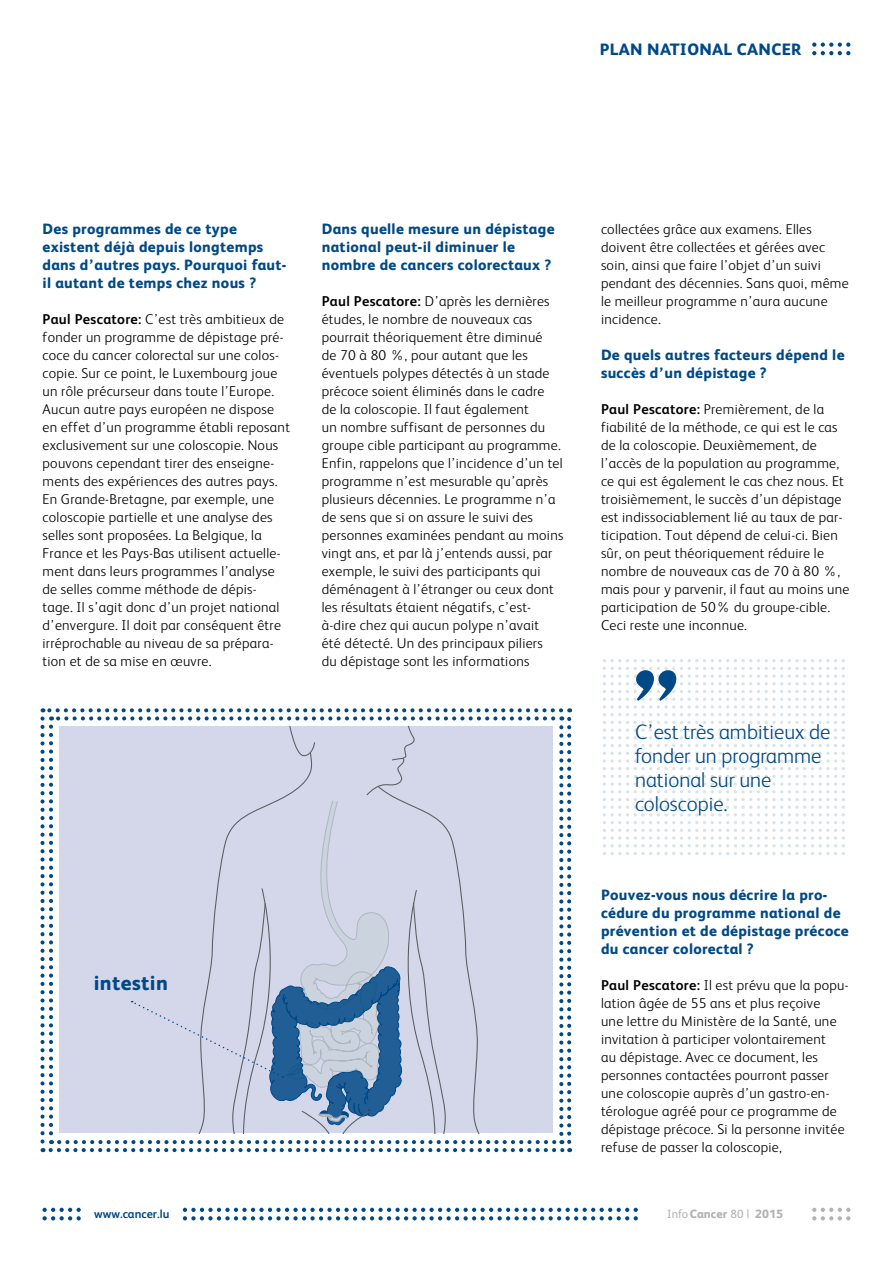
<style>
.page{position:relative;width:893px;height:1263px;background:#fff}
.page>*{position:absolute;margin:0;border:0;box-sizing:border-box;transform-origin:0 0}
.t1{font:300 21px/24px "FS Albert";color:#004986}
.t2{font:800 20.55px "FS Albert";letter-spacing:.02em;color:#004986}
.t3{font:800 16.5px "FS Albert";letter-spacing:.02em;color:#004986}
.t4{font:800 15px/18px "FS Albert";letter-spacing:.02em;color:#004986}
.t5{font:300 14.25px/18px "FS Albert";letter-spacing:.02em;color:#000}
.t6{font:800 12px "FS Albert";letter-spacing:.005em;color:#b3b2b2}
.t7{font:700 12px "FS Albert";color:#004986}
.s1{font-weight:700}
.s2{font-weight:400}
</style>
<div class="page">
<svg style="left:812px;top:1208px;width:38px;height:12px"></svg>
<svg style="left:183px;top:1208px;width:455px;height:12px"></svg>
<svg style="left:43px;top:1208px;width:38px;height:12px"></svg>
<svg style="left:812px;top:43px;width:38px;height:12px"></svg>
<svg style="left:603px;top:659px;width:242px;height:196px"></svg>
<svg style="left:636px;top:670px;width:40px;height:31px"></svg>
<svg style="left:40px;top:708px;width:531px;height:444px;background:#c8d0e3"></svg>
<p class="t3" style="left:600px;top:37px;width:203px">PLAN NATIONAL CANCER</p>
<p class="t4" style="left:43px;top:219px;width:245px">Des programmes de ce type existent déjà depuis longtemps dans d’autres pays. Pourquoi faut&shy;il autant de temps chez nous ?</p>
<p class="t5" style="left:43px;top:309px;width:249px"><span class="s1">Paul Pescatore:</span> C’est très ambitieux de fonder un programme de dépistage pré&shy;coce du cancer colorectal sur une colos&shy;copie. Sur ce point, le Luxembourg joue un rôle précurseur dans toute l’Europe.<br>Aucun autre pays européen ne dispose en effet d’un programme établi reposant exclusivement sur une coloscopie. Nous pouvons cependant tirer des enseigne&shy;ments des expériences des autres pays.<br>En Grande-Bretagne, par exemple, une coloscopie partielle et une analyse des selles sont proposées. La Belgique, la France et les Pays-Bas utilisent actuelle&shy;ment dans leurs programmes l’analyse de selles comme méthode de dépis&shy;tage. Il s’agit donc d’un projet national d’envergure. Il doit par conséquent être irréprochable au niveau de sa prépara&shy;tion et de sa mise en œuvre.</p>
<p class="t4" style="left:322px;top:219px;width:234px">Dans quelle mesure un dépistage national peut-il diminuer le nombre de cancers colorectaux ?</p>
<p class="t5" style="left:322px;top:291px;width:243px"><span class="s1">Paul Pescatore:</span> D’après les dernières études, le nombre de nouveaux cas pourrait théoriquement être diminué<br>de 70 à 80 %, pour autant que les éventuels polypes détectés à un stade précoce soient éliminés dans le cadre<br>de la coloscopie. Il faut également<br>un nombre suffisant de personnes du groupe cible participant au programme.<br>Enfin, rappelons que l’incidence d’un tel programme n’est mesurable qu’après plusieurs décennies. Le programme n’a de sens que si on assure le suivi des personnes examinées pendant au moins vingt ans, et par là j’entends aussi, par exemple, le suivi des participants qui déménagent à l’étranger ou ceux dont les résultats étaient négatifs, c’est&shy;à-dire chez qui aucun polype n’avait<br>été détecté. Un des principaux piliers<br>du dépistage sont les informations</p>
<h2 class="t2" style="left:94px;top:968px;width:76px">intestin</h2>
<p class="t5" style="left:601px;top:219px;width:249px">collectées grâce aux examens. Elles doivent être collectées et gérées avec soin, ainsi que faire l’objet d’un suivi pendant des décennies. Sans quoi, même le meilleur programme n’aura aucune incidence.</p>
<p class="t4" style="left:601px;top:345px;width:245px">De quels autres facteurs dépend le succès d’un dépistage ?</p>
<p class="t5" style="left:601px;top:399px;width:250px"><span class="s1">Paul Pescatore:</span> Premièrement, de la fiabilité de la méthode, ce qui est le cas de la coloscopie. Deuxièmement, de l’accès de la population au programme, ce qui est également le cas chez nous. Et troisièmement, le succès d’un dépistage est indissociablement lié au taux de par&shy;ticipation. Tout dépend de celui-ci. Bien sûr, on peut théoriquement réduire le nombre de nouveaux cas de 70 à 80 %, mais pour y parvenir, il faut au moins une participation de 50% du groupe-cible.<br>Ceci reste une inconnue.</p>
<h1 class="t1" style="left:635px;top:719px;width:197px">C’est très ambitieux de fonder un programme national sur une coloscopie.</h1>
<p class="t4" style="left:601px;top:885px;width:249px">Pouvez-vous nous décrire la pro&shy;cédure du programme national de prévention et de dépistage précoce du cancer colorectal ?</p>
<p class="t5" style="left:601px;top:975px;width:249px"><span class="s1">Paul Pescatore:</span> Il est prévu que la popu&shy;lation âgée de 55 ans et plus reçoive<br>une lettre du Ministère de la Santé, une invitation à participer volontairement<br>au dépistage. Avec ce document, les personnes contactées pourront passer une coloscopie auprès d’un gastro-en&shy;térologue agréé pour ce programme de dépistage précoce. Si la personne invitée refuse de passer la coloscopie,</p>
<p class="t7" style="left:94px;top:1206px;width:77px">www.cancer.lu</p>
<p class="t6" style="left:667px;top:1205px;width:117px"><span class="s2">Info</span>Cancer <span class="s2">80 |</span> 2015</p>
</div>
